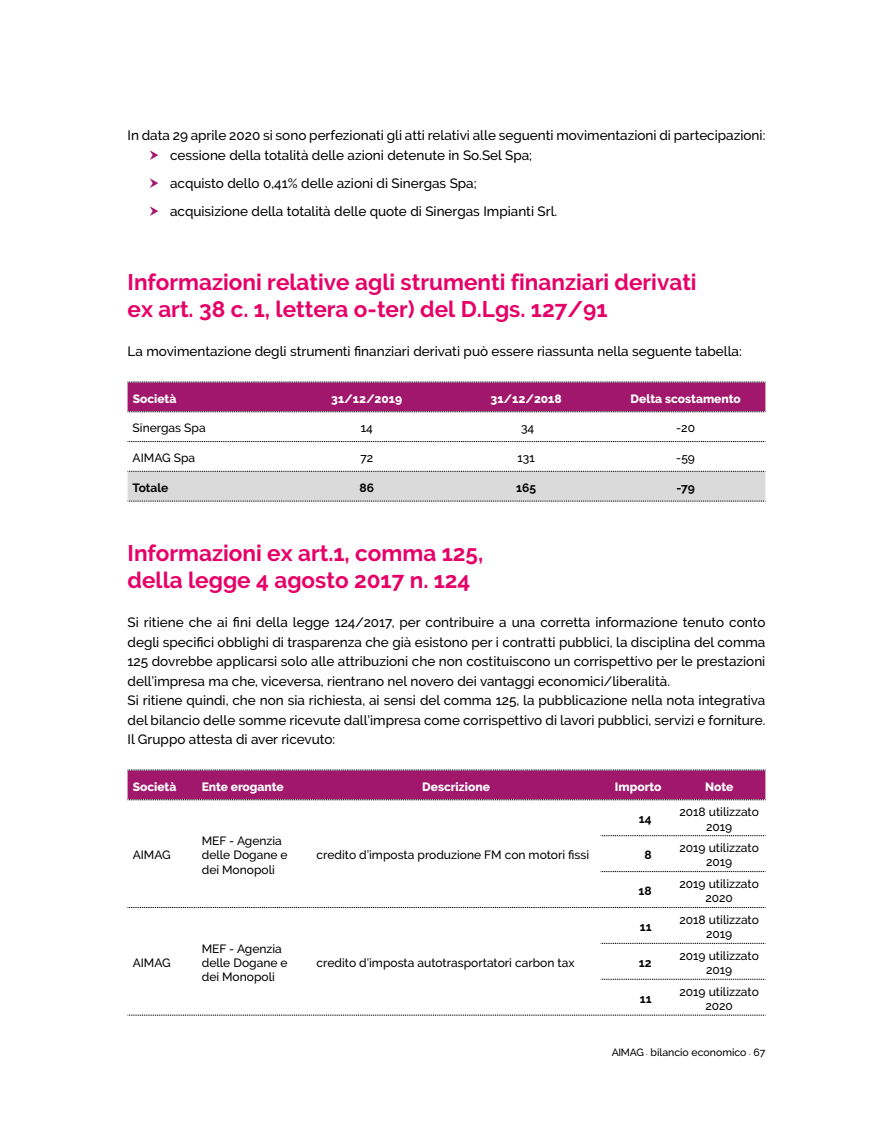
<style>
.page{position:relative;width:893px;height:1127px;background:#fff}
.page>*{position:absolute;margin:0;border:0;box-sizing:border-box;transform-origin:0 0}
.t1{font:700 22.5px/27px "Raleway";color:#e60068}
.t2{font:500 13.5px/19.5px "Raleway";color:#000}
.t3{font:500 12px/14.4px "Raleway";color:#000;text-align:center}
.t4{font:800 12px "Raleway";color:#fff}
.t5{font:700 12px "Raleway";color:#000}
.t6{font:500 10.5px "Raleway";color:#000}
.s1{font-size:4.5px}
</style>
<div class="page">
<div style="left:128px;top:382px;width:638px;height:30px;background:#a0176c"></div>
<svg style="left:128px;top:441px;width:638px;height:1px"></svg>
<svg style="left:128px;top:471px;width:638px;height:31px;background:#d3d3d3"></svg>
<svg style="left:128px;top:1015px;width:638px;height:1px"></svg>
<div style="left:128px;top:770px;width:638px;height:30px;background:#a0176c"></div>
<svg style="left:601px;top:835px;width:165px;height:1px"></svg>
<svg style="left:601px;top:871px;width:165px;height:1px"></svg>
<svg style="left:128px;top:907px;width:638px;height:1px"></svg>
<svg style="left:601px;top:943px;width:165px;height:1px"></svg>
<svg style="left:601px;top:979px;width:165px;height:1px"></svg>
<p class="t2" style="left:170px;top:126px;width:597px;text-indent:-43px">In data 29 aprile 2020 si sono perfezionati gli atti relativi alle seguenti movimentazioni di partecipazioni: cessione della totalità delle azioni detenute in So.Sel Spa;</p>
<p class="t2" style="left:170px;top:169px;width:389px;line-height:28px">acquisto dello 0,41% delle azioni di Sinergas Spa; acquisizione della totalità delle quote di Sinergas Impianti Srl.</p>
<h1 class="t1" style="left:128px;top:269px;width:571px">Informazioni relative agli strumenti finanziari derivati ex art. 38 c. 1, lettera o-ter) del D.Lgs. 127/91</h1>
<p class="t2" style="left:128px;top:342px;width:616px">La movimentazione degli strumenti finanziari derivati può essere riassunta nella seguente tabella:</p>
<p class="t4" style="left:133px;top:391px;width:45px">Società</p>
<p class="t4" style="left:331px;top:391px;width:73px">31/12/2019</p>
<p class="t4" style="left:491px;top:391px;width:73px">31/12/2018</p>
<p class="t4" style="left:631px;top:391px;width:112px">Delta scostamento</p>
<p class="t3" style="left:133px;top:421px;width:75px">Sinergas Spa</p>
<p class="t3" style="left:361px;top:421px;width:14px">14</p>
<p class="t3" style="left:521px;top:421px;width:15px">34</p>
<p class="t3" style="left:676px;top:421px;width:20px">-20</p>
<p class="t3" style="left:133px;top:451px;width:64px">AIMAG Spa</p>
<p class="t3" style="left:360px;top:451px;width:14px">72</p>
<p class="t3" style="left:518px;top:451px;width:19px">131</p>
<p class="t3" style="left:676px;top:451px;width:20px">-59</p>
<p class="t5" style="left:133px;top:481px;width:37px">Totale</p>
<p class="t5" style="left:359px;top:481px;width:16px">86</p>
<p class="t5" style="left:516px;top:481px;width:21px">165</p>
<p class="t5" style="left:677px;top:481px;width:20px">-79</p>
<h1 class="t1" style="left:128px;top:540px;width:357px">Informazioni ex art.1, comma 125, della legge 4 agosto 2017 n. 124</h1>
<p class="t2" style="left:128px;top:613px;width:639px">Si ritiene che ai fini della legge 124/2017, per contribuire a una corretta informazione tenuto conto degli specifici obblighi di trasparenza che già esistono per i contratti pubblici, la disciplina del comma 125 dovrebbe applicarsi solo alle attribuzioni che non costituiscono un corrispettivo per le prestazioni dell’impresa ma che, viceversa, rientrano nel novero dei vantaggi economici/liberalità.<br>Si ritiene quindi, che non sia richiesta, ai sensi del comma 125, la pubblicazione nella nota integrativa del bilancio delle somme ricevute dall’impresa come corrispettivo di lavori pubblici, servizi e forniture.<br>Il Gruppo attesta di aver ricevuto:</p>
<p class="t4" style="left:133px;top:779px;width:45px">Società</p>
<p class="t4" style="left:202px;top:779px;width:84px">Ente erogante</p>
<p class="t4" style="left:422px;top:779px;width:69px">Descrizione</p>
<p class="t4" style="left:615px;top:779px;width:48px">Importo</p>
<p class="t4" style="left:705px;top:779px;width:30px">Note</p>
<p class="t3" style="left:133px;top:848px;width:40px">AIMAG</p>
<p class="t3" style="left:133px;top:955px;width:40px">AIMAG</p>
<p class="t3" style="left:202px;top:833px;width:87px;text-align:left">MEF - Agenzia delle Dogane e dei Monopoli</p>
<p class="t3" style="left:202px;top:941px;width:87px;text-align:left">MEF - Agenzia delle Dogane e dei Monopoli</p>
<p class="t3" style="left:317px;top:848px;width:274px">credito d’imposta produzione FM con motori fissi</p>
<p class="t3" style="left:317px;top:955px;width:259px">credito d’imposta autotrasportatori carbon tax</p>
<p class="t5" style="left:639px;top:812px;width:14px">14</p>
<p class="t3" style="left:679px;top:805px;width:81px">2018 utilizzato<br>2019</p>
<p class="t5" style="left:644px;top:848px;width:9px">8</p>
<p class="t3" style="left:679px;top:840px;width:81px">2019 utilizzato<br>2019</p>
<p class="t5" style="left:638px;top:884px;width:15px">18</p>
<p class="t3" style="left:679px;top:876px;width:81px">2019 utilizzato<br>2020</p>
<p class="t5" style="left:640px;top:920px;width:13px">11</p>
<p class="t3" style="left:679px;top:912px;width:81px">2018 utilizzato<br>2019</p>
<p class="t5" style="left:639px;top:956px;width:14px">12</p>
<p class="t3" style="left:679px;top:948px;width:81px">2019 utilizzato<br>2019</p>
<p class="t5" style="left:640px;top:992px;width:13px">11</p>
<p class="t3" style="left:679px;top:984px;width:81px">2019 utilizzato<br>2020</p>
<p class="t6" style="left:612px;top:1046px;width:155px">AIMAG <span class="s1">•</span> bilancio economico <span class="s1">•</span> 67</p>
</div>
